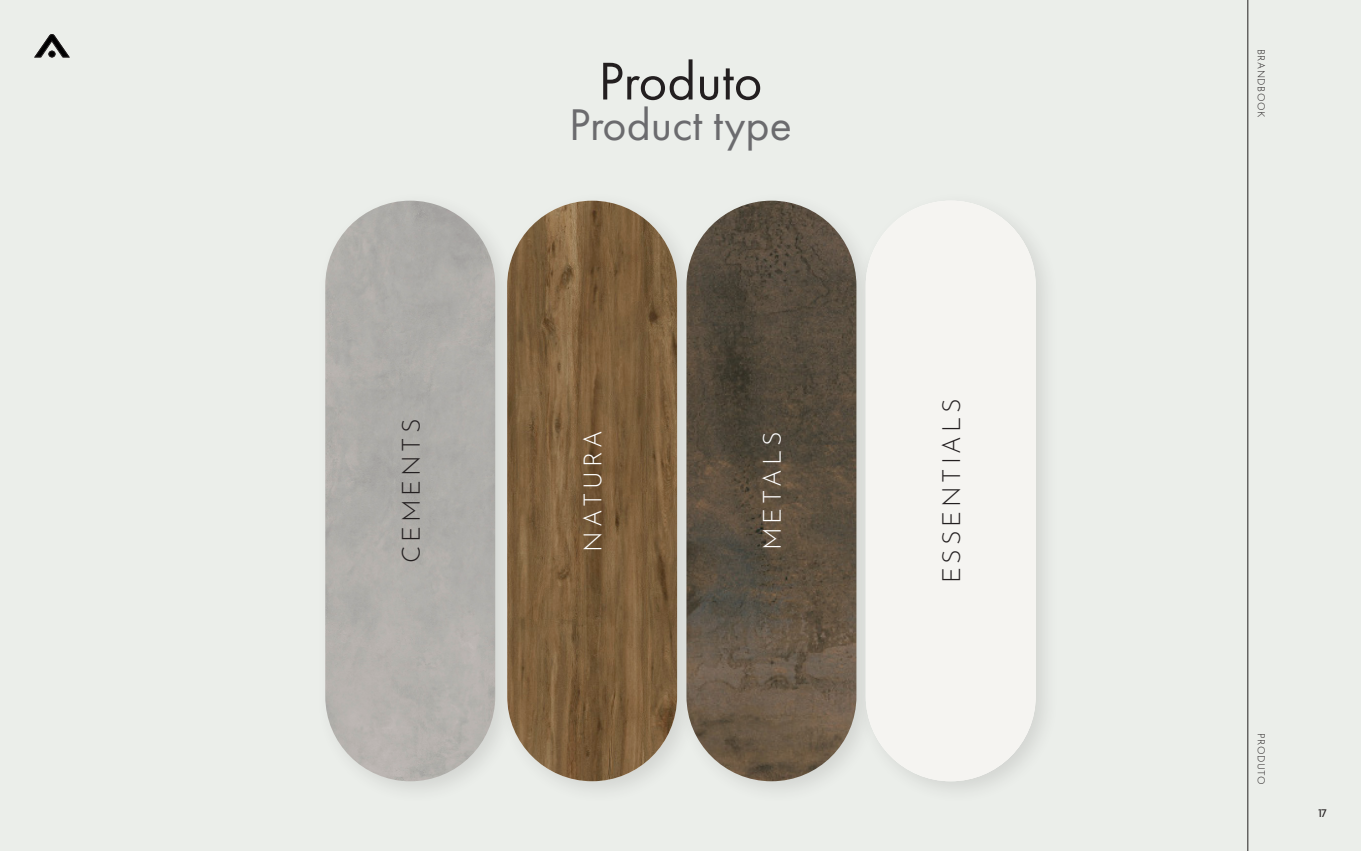
<style>
.page{position:relative;width:1361px;height:851px;background:#fff}
.page>*{position:absolute;margin:0;border:0;box-sizing:border-box;transform-origin:0 0}
.t1{font:55px "Futura Cyrillic";color:#231f20}
.t2{font:46px "Futura Cyrillic";color:#6b6b6e}
.t3{font:100 25px "Josefin Sans";letter-spacing:.155em;color:#231f20}
.t4{font:100 25px "Josefin Sans";letter-spacing:.155em;color:#fff}
.t5{font:500 12px "Agenda";color:#231f20}
.t6{font:100 10px "Josefin Sans";letter-spacing:.05em;color:#231f20}
</style>
<div class="page">
<div style="left:0;top:0;width:1361px;height:850px;background:#ebeeea"></div>
<hr style="left:1247px;top:0;width:1px;height:850px;background:#231f20">
<svg style="left:33px;top:33px;width:37px;height:25px"></svg>
<div style="left:48px;top:51px;width:7px;height:6px;background:#000001;border-radius:50%"></div>
<div style="left:48px;top:51px;width:8px;height:6px;border:1px solid #231f20;border-radius:50%"></div>
<div style="left:676px;top:191px;width:204px;height:613px;background:#231f20;opacity:.12"></div>
<img style="left:686px;top:201px;width:170px;height:580px;border-radius:85px">
<div style="left:856px;top:191px;width:203px;height:613px;background:#231f20;opacity:.12"></div>
<div style="left:866px;top:201px;width:169px;height:580px;background:#f5f4f1;border-radius:85px"></div>
<div style="left:497px;top:191px;width:204px;height:613px;background:#231f20;opacity:.12"></div>
<img style="left:507px;top:201px;width:170px;height:580px;border-radius:85px">
<div style="left:315px;top:191px;width:204px;height:613px;background:#231f20;opacity:.12"></div>
<img style="left:325px;top:201px;width:170px;height:580px;border-radius:85px">
<p class="t3" style="left:392px;top:563px;width:146px;rotate:-90deg">CEMENTS</p>
<p class="t1" style="left:598px;top:50px;width:166px">Produto</p>
<p class="t2" style="left:569px;top:98px;width:224px">Product type</p>
<p class="t4" style="left:574px;top:551px;width:123px;rotate:-90deg">NATURA</p>
<p class="t4" style="left:753px;top:550px;width:120px;rotate:-90deg">METALS</p>
<p class="t3" style="left:933px;top:583px;width:186px;rotate:-90deg">ESSENTIALS</p>
<p class="t6" style="left:1269px;top:49px;width:70px;rotate:90deg">BRANDBOOK</p>
<p class="t6" style="left:1269px;top:732px;width:53px;rotate:90deg">PRODUTO</p>
<p class="t5" style="left:1318px;top:806px;width:10px">17</p>
</div>
